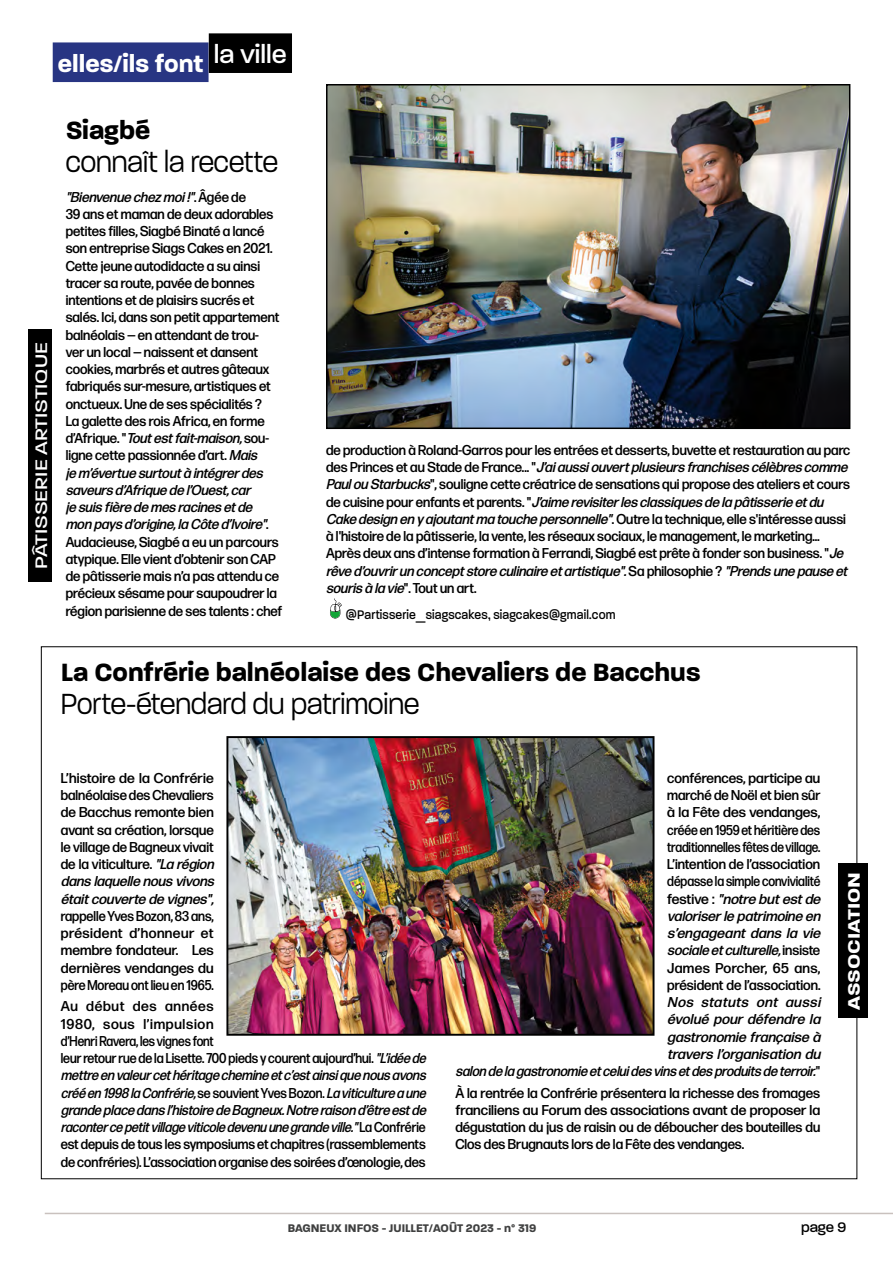
<style>
.page{position:relative;width:893px;height:1263px;background:#fff}
.page>*{position:absolute;margin:0;border:0;box-sizing:border-box;transform-origin:0 0}
.t1{font:300 31.5px "Paralucent";color:#000;scale:.9 1}
.t2{font:700 27px "Paralucent";color:#000}
.t3{font:700 25.5px "Paralucent";color:#fff}
.t4{font:500 18px "Paralucent";color:#fff;scale:1.2 1}
.t5{font:700 18px "Paralucent";color:#fff;scale:1.2 1}
.t6{font:500 15px "Paralucent";color:#000}
.t7{font:500 14.25px/17.2px "Forma DJR Deck";color:#000;scale:.95 1}
.t8{font:500 14.25px/17.2px "Forma DJR Deck";color:#000}
.t9{font:italic 500 14.25px/17.2px "Forma DJR Deck";color:#000;text-align:right}
.t10{font:500 14.25px/17.2px "Forma DJR Deck";color:#000;text-align:justify;scale:.91 1}
.t11{font:500 13.5px "Paralucent";letter-spacing:.01em;color:#000;scale:.9 1}
.t12{font:700 12px "Paralucent";color:#3f4040}
.s1{font-style:italic}
.s2{font-style:normal}
</style>
<div class="page">
<hr style="left:45px;top:1213px;width:848px;height:1px;background:#c9c1be">
<div style="left:53px;top:42px;width:156px;height:40px;background:#283583"></div>
<div style="left:209px;top:33px;width:83px;height:40px;background:#000"></div>
<div style="left:29px;top:330px;width:23px;height:252px;background:#000"></div>
<img style="left:229px;top:739px;width:422px;height:294px">
<div style="left:226px;top:736px;width:428px;height:300px;border:2px solid #000"></div>
<img style="left:329px;top:87px;width:518px;height:339px">
<div style="left:326px;top:84px;width:524px;height:345px;border:2px solid #000"></div>
<div style="left:838px;top:864px;width:30px;height:154px;background:#000"></div>
<svg style="left:330px;top:598px;width:12px;height:20px"></svg>
<h3 class="t3" style="left:58px;top:48px;width:231px">elles/ils font <sup>la</sup> <sup>ville</sup></h3>
<p class="t4" style="left:31px;top:569px;width:190px;rotate:-90deg">PÂTISSERIE ARTISTIQUE</p>
<h2 class="t2" style="left:66px;top:114px;width:86px">Siagbé</h2>
<h1 class="t1" style="left:66px;top:143px;width:237px">connaît la recette</h1>
<p class="t7" style="left:66px;top:188px;width:230px"><span class="s1">"Bienvenue chezmoi !"</span>. Â g é e d e<br>39 ans et maman de deux adorables petites filles, Siagbé Binaté a lancé son entreprise Siags Cakes en 2021.<br>Cette jeune autodidacte a su ainsi tracer sa route, pavée de bonnes intentions et de plaisirs sucrés et salés. Ici, dans son petit appartement balnéolais — en attendant de trou-<br>ver un local — naissent et dansent cookies, marbrés et autres gâteaux fabriqués sur-mesure, artistiques et onctueux. Une de ses spécialités ?<br>La galette des rois Africa, en forme<br>d ’A f r i q u e . " <span class="s1">Toutestfait-maison,</span>s o u - ligne cette passionnée d’art. <span class="s1">Mais<br>je m’évertue surtoutà intégrerdes saveurs d’Afrique de l’Ouest,car<br>je suis fière de mes racines etde mon pays d’origine,la Côte d’Ivoire"</span>.<br>Audacieuse, Siagbé a eu un parcours atypique. Elle vient d’obtenir son CAP de pâtisserie mais n’a pas attendu ce précieux sésame pour saupoudrer la région parisienne de ses talents : chef</p>
<p class="t7" style="left:326px;top:441px;width:554px">de production à Roland-Garros pour les entrées et desserts, buvette et restauration au parc d e s P r i n c e s e t a u S t a d e d e F r a n c e . . . " <span class="s1">J’aiaussiouvertplusieurs franchises célèbres comme Paulou Starbucks</span>", souligne cette créatrice de sensations qui propose des ateliers et cours d e c u i s i n e p o u r e n f a n t s e t p a r e n t s . " <span class="s1">J’aime revisiterles classiques de la pâtisserie etdu Cake design en y ajoutantma touche personnelle"</span>. O u t r e l a t e c h n i q u e , e l l e s ' i n t é r e s s e a u s s i à l'histoire de la pâtisserie, la vente, les réseaux sociaux, le management, le marketing… Après deux ans d’intense formation à Ferrandi, Siagbé est prête à fonder son business. "<span class="s1">Je rêve d’ouvrirun conceptstore culinaire etartistique".</span>S a p h i l o s o p h i e ? <span class="s1">"Prends une pause et souris à la vie</span>" . To u t u n a r t .</p>
<p class="t11" style="left:346px;top:606px;width:301px">@Partisserie_siagscakes, siagcakes@gmail.com</p>
<h2 class="t2" style="left:61px;top:656px;width:641px">La Confrérie balnéolaise des Chevaliers de Bacchus</h2>
<h1 class="t1" style="left:61px;top:686px;width:400px">Porte-étendard du patrimoine</h1>
<p class="t8" style="left:61px;top:769px;width:158px">L’histoire de la Confrérie balnéolaise des Chevaliers de Bacchus remonte bien avant sa création, lorsque le village de Bagneux vivait de la viticulture. <span class="s1">"La région dans laquelle nous vivons étaitcouverte de vignes",</span></p>
<p class="t10" style="left:61px;top:907px;width:170px">rappelle Yves Bozon, 83 ans, président d’honneur et membre fondateur. Les dernières vendanges du père Moreau ont lieu en 1965.</p>
<p class="t8" style="left:61px;top:997px;width:370px">Au début des années<br>1980, sous l’impulsion<br>d’Henri Ravera, les vignes font<br>leur retour rue de la Lisette. 700 pieds y courent aujourd’hui. <span class="s1">"L’idéede mettreenvaleurcethéritagechemineetc’estainsiquenousavons crééen1998 la Confrérie,</span>s e s o u v i e n t Yv e s B o z o n . <span class="s1">La viticulturea une grandeplacedansl’histoiredeBagneux.Notreraison d’êtreestde racontercepetitvillageviticoledevenuunegrandeville."</span>L a C o n f r é r i e est depuis de tous les symposiums et chapitres (rassemblements de confréries). L’association organise des soirées d’œnologie, des</p>
<p class="t8" style="left:667px;top:769px;width:158px">conférences, participe au marché de Noël et bien sûr à la Fête des vendanges, créée en 1959 et héritière des traditionnelles fêtes de village.<br>L’intention de l’association dépasse la simple convivialité f e s t i v e : <span class="s1">"notre butestde valoriserle patrimoine en s’engageant dans la vie sociale etculturelle,</span>i n s i s t e<br>James Porcher, 65 ans, président de l’association.</p>
<p class="t9" style="left:455px;top:993px;width:370px">Nos statuts ont aussi<br>évolué pour défendre la<br>gastronomie française à<br>travers l’organisation du<br>salon dela gastronomieetceluidesvinsetdesproduitsdeterroir.<span class="s2">"</span></p>
<p class="t8" style="left:455px;top:1084px;width:366px;text-align:justify">À la rentrée la Confrérie présentera la richesse des fromages franciliens au Forum des associations avant de proposer la dégustation du jus de raisin ou de déboucher des bouteilles du Clos des Brugnauts lors de la Fête des vendanges.</p>
<p class="t5" style="left:843px;top:1010px;width:116px;rotate:-90deg">ASSOCIATION</p>
<p class="t12" style="left:288px;top:1221px;width:250px">BAGNEUX INFOS - JUILLET/AOÛT 2023 - n° 319</p>
<p class="t6" style="left:801px;top:1218px;width:47px">page 9</p>
</div>
